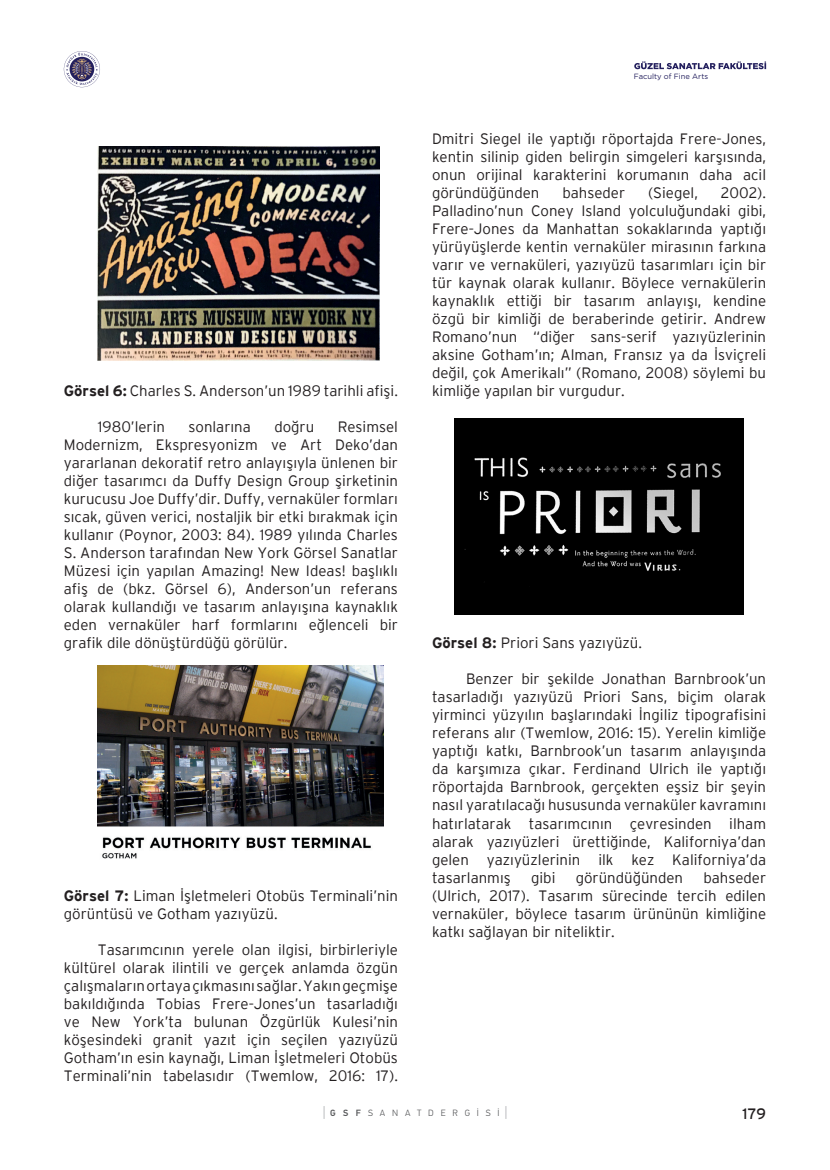
<style>
.page{position:relative;width:830px;height:1170px;background:#fff}
.page>*{position:absolute;margin:0;border:0;box-sizing:border-box;transform-origin:0 0}
.t1{font:300 15px/18px "Interstate Plain";color:#231f20;text-align:justify}
.t2{font:500 15px "Interstate Plain";color:#231f20}
.t3{font:300 9.15px "PF Din Text Universal";letter-spacing:.755em;color:#57585a}
.t4{font:7.65px "Gotham";color:#24205e}
.s1{font-weight:700}
.s2{font-weight:500}
</style>
<div class="page">
<svg style="left:323px;top:1106px;width:1px;height:12px"></svg>
<svg style="left:505px;top:1106px;width:1px;height:12px"></svg>
<svg style="left:63px;top:51px;width:37px;height:36px"></svg>
<svg style="left:634px;top:61px;width:131px;height:8px"></svg>
<img style="left:98px;top:146px;width:281px;height:214px">
<img style="left:98px;top:665px;width:285px;height:194px">
<img style="left:454px;top:419px;width:289px;height:195px">
<p class="t1" style="left:64px;top:382px;width:335px"><span class="s1">Görsel 6:</span> Charles S. Anderson’un 1989 tarihli afişi.</p>
<p class="t1" style="left:98px;top:418px;width:69px">1980’lerin</p>
<p class="t1" style="left:188px;top:418px;width:64px">sonlarına</p>
<p class="t1" style="left:274px;top:418px;width:41px">doğru</p>
<p class="t1" style="left:64px;top:418px;width:335px;text-indent:274px">Resimsel Modernizm, Ekspresyonizm ve Art Deko’dan yararlanan dekoratif retro anlayışıyla ünlenen bir diğer tasarımcı da Duffy Design Group şirketinin kurucusu Joe Duffy’dir. Duffy, vernaküler formları sıcak, güven verici, nostaljik bir etki bırakmak için kullanır (Poynor, 2003: 84). 1989 yılında Charles S. Anderson tarafından New York Görsel Sanatlar Müzesi için yapılan Amazing! New Ideas! başlıklı afiş de (bkz. Görsel 6), Anderson’un referans olarak kullandığı ve tasarım anlayışına kaynaklık eden vernaküler harf formlarını eğlenceli bir grafik dile dönüştürdüğü görülür.</p>
<p class="t1" style="left:64px;top:886px;width:335px"><span class="s1">Görsel 7:</span> Liman İşletmeleri Otobüs Terminali’nin görüntüsü ve Gotham yazıyüzü.</p>
<p class="t1" style="left:64px;top:940px;width:335px;text-indent:34px">Tasarımcının yerele olan ilgisi, birbirleriyle kültürel olarak ilintili ve gerçek anlamda özgün çalışmaların ortaya çıkmasını sağlar. Yakın geçmişe bakıldığında Tobias Frere-Jones’un tasarladığı ve New York’ta bulunan Özgürlük Kulesi’nin köşesindeki granit yazıt için seçilen yazıyüzü Gotham’ın esin kaynağı, Liman İşletmeleri Otobüs Terminali’nin tabelasıdır (Twemlow, 2016: 17).</p>
<p class="t4" style="left:633px;top:71px;width:76px">Faculty of Fine Arts</p>
<p class="t1" style="left:432px;top:130px;width:335px">Dmitri Siegel ile yaptığı röportajda Frere-Jones, kentin silinip giden belirgin simgeleri karşısında, onun orijinal karakterini korumanın daha acil göründüğünden</p>
<p class="t1" style="left:562px;top:184px;width:64px">bahseder</p>
<p class="t1" style="left:647px;top:184px;width:51px">(Siegel,</p>
<p class="t1" style="left:432px;top:184px;width:335px;text-indent:289px">2002).<br>Palladino’nun Coney Island yolculuğundaki gibi, Frere-Jones da Manhattan sokaklarında yaptığı yürüyüşlerde kentin vernaküler mirasının farkına varır ve vernaküleri, yazıyüzü tasarımları için bir tür kaynak olarak kullanır. Böylece vernakülerin kaynaklık ettiği bir tasarım anlayışı, kendine özgü bir kimliği de beraberinde getirir. Andrew Romano’nun “diğer sans-serif yazıyüzlerinin aksine Gotham’ın; Alman, Fransız ya da İsviçreli değil, çok Amerikalı” (Romano, 2008) söylemi bu kimliğe yapılan bir vurgudur.</p>
<p class="t1" style="left:432px;top:634px;width:211px"><span class="s1">Görsel 8:</span> Priori Sans yazıyüzü.</p>
<p class="t1" style="left:432px;top:670px;width:335px;text-indent:34px">Benzer bir şekilde Jonathan Barnbrook’un tasarladığı yazıyüzü Priori Sans, biçim olarak yirminci yüzyılın başlarındaki İngiliz tipografisini referans alır (Twemlow, 2016: 15). Yerelin kimliğe yaptığı katkı, Barnbrook’un tasarım anlayışında da karşımıza çıkar. Ferdinand Ulrich ile yaptığı röportajda Barnbrook, gerçekten eşsiz bir şeyin nasıl yaratılacağı hususunda vernaküler kavramını hatırlatarak tasarımcının çevresinden ilham alarak yazıyüzleri ürettiğinde, Kaliforniya’dan gelen yazıyüzlerinin ilk kez Kaliforniya’da tasarlanmış</p>
<p class="t1" style="left:531px;top:868px;width:26px">gibi</p>
<p class="t1" style="left:575px;top:868px;width:109px">göründüğünden</p>
<p class="t1" style="left:432px;top:868px;width:335px;text-indent:271px">bahseder (Ulrich, 2017). Tasarım sürecinde tercih edilen vernaküler, böylece tasarım ürününün kimliğine katkı sağlayan bir niteliktir.</p>
<p class="t3" style="left:330px;top:1107px;width:171px"><span class="s2">GSF</span>SANATDERGİSİ</p>
<p class="t2" style="left:742px;top:1104px;width:25px">179</p>
</div>
